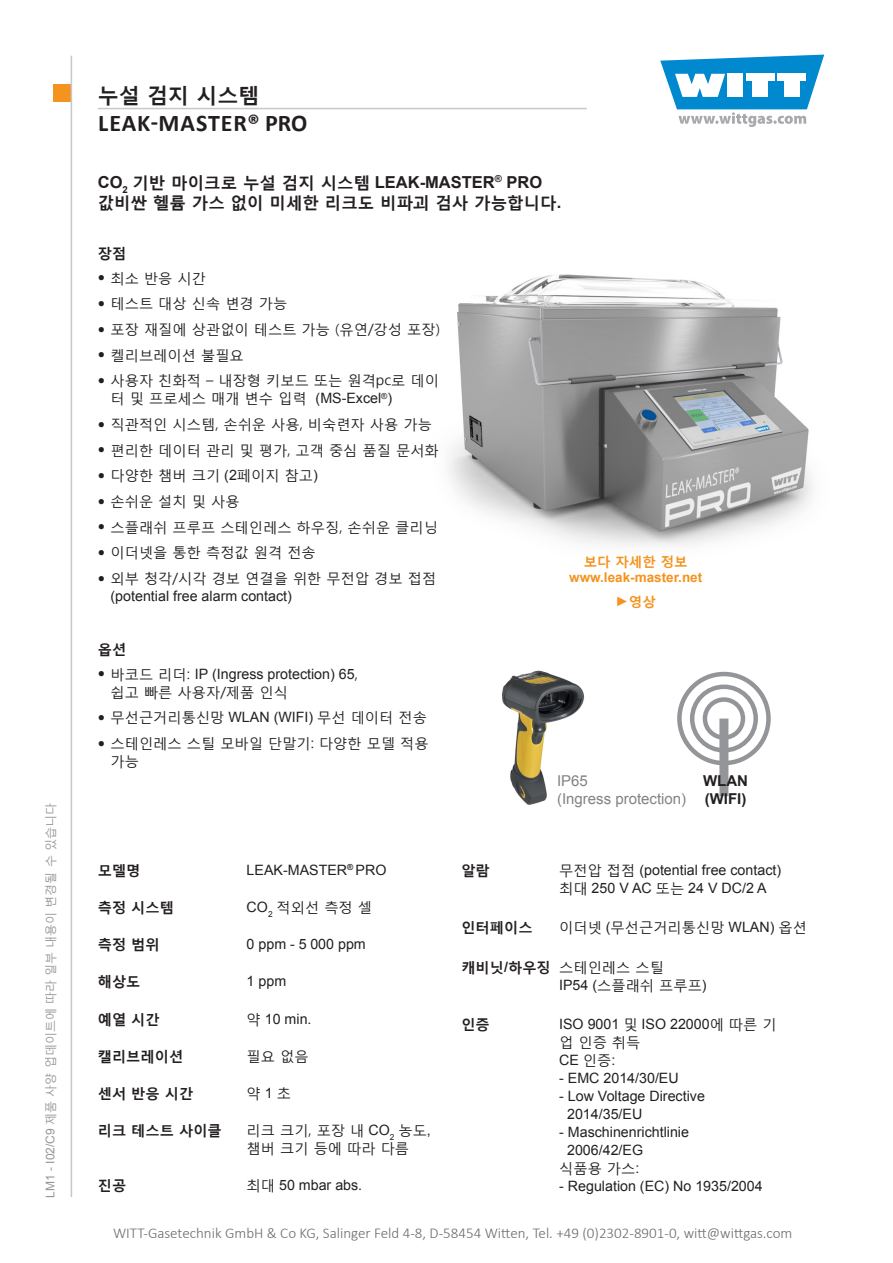
<style>
.page{position:relative;width:893px;height:1263px;background:#fff}
.page>*{position:absolute;margin:0;border:0;box-sizing:border-box;transform-origin:0 0}
.t1{font:700 24px "Calibri";letter-spacing:.04em;color:#231f20}
.t2{font:700 21px "Malgun Gothic";color:#231f20}
.Einleitungstext{font:700 16.5px/19.8px "Malgun Gothic";color:#231f20}
.t3{font:300 15px "Calibri";color:#6b6b6e}
.t4{font:15px/18px "Arial";color:#808285}
.t5{font:700 15px/18px "Arial";color:#231f20}
.TD{font:14.25px/18px "Malgun Gothic";color:#231f20}
.TD-2{font:14.25px/18px "Arial";color:#231f20}
.TD-3{font:700 14.25px "Malgun Gothic";color:#231f20}
.Überschrift{font:700 14.25px "Malgun Gothic";color:#231f20}
.Überschrift-2{font:700 13.5px/16.2px "Arial";color:#f4931d;text-align:center}
.Überschrift-3{font:700 13.5px "Malgun Gothic";color:#f4931d}
.t6{font:12px "Malgun Gothic";color:#939598}
.s1{font-family:"Arial"}
.s2{font-family:"Bookman Old Style";font-size:12px}
.s3{font-family:"Malgun Gothic"}
.s4{font-weight:700}
.s5{font-family:"Arial";font-weight:700}
</style>
<div class="page">
<div style="left:53px;top:85px;width:17px;height:17px;background:#f4931d"></div>
<svg style="left:660px;top:55px;width:164px;height:72px"></svg>
<hr style="left:71px;top:56px;width:1px;height:1141px;background:#c7c8ca">
<hr style="left:98px;top:108px;width:489px;height:1px;background:#c7c8ca">
<img style="left:448px;top:274px;width:364px;height:271px">
<div style="left:677px;top:672px;width:94px;height:93px;border:4px solid #939598;border-radius:50%"></div>
<div style="left:690px;top:684px;width:68px;height:68px;border:4px solid #939598;border-radius:50%"></div>
<div style="left:703px;top:697px;width:42px;height:43px;border:4px solid #939598;border-radius:50%"></div>
<div style="left:719px;top:718px;width:9px;height:78px;background:#939598"></div>
<img style="left:502px;top:670px;width:83px;height:135px">
<p class="t6" style="left:43px;top:1197px;width:396px;rotate:-90deg"><span class="s1">LM1 - I02/C9</span> 제품 사양 업데이트에 따라 일부 내용이 변경될 수 있습니다</p>
<h2 class="t2" style="left:98px;top:82px;width:163px">누설 검지 시스템</h2>
<h1 class="t1" style="left:98px;top:107px;width:211px">LEAK-MASTER® PRO</h1>
<p class="Einleitungstext" style="left:98px;top:172px;width:465px"><span class="s1">CO</span><sub>2</sub> 기반 마이크로 누설 검지 시스템 <span class="s1">LEAK-MASTER</span><sup>®</sup> <span class="s1">PRO </span>값비싼 헬륨 가스 없이 미세한 리크도 비파괴 검사 가능합니다<span class="s1">.</span></p>
<p class="Überschrift" style="left:98px;top:245px;width:30px">장점</p>
<p class="TD" style="left:98px;top:269px;width:110px"><span class="s2">●</span> 최소 반응 시간</p>
<p class="TD" style="left:98px;top:295px;width:191px"><span class="s2">●</span> 테스트 대상 신속 변경 가능</p>
<p class="TD" style="left:98px;top:320px;width:344px"><span class="s2">●</span> 포장 재질에 상관없이 테스트 가능 (유연/강성 포장)</p>
<p class="TD" style="left:98px;top:346px;width:148px"><span class="s2">●</span> 켈리브레이션 불필요</p>
<p class="TD" style="left:111px;top:372px;width:330px;text-indent:-13px"><span class="s2">●</span> 사용자 친화적 – 내장형 키보드 또는 원격pc로 데이 터 및 프로세스 매개 변수 입력 <span class="s1">(MS-Excel</span><sup>®</sup><span class="s1">)</span></p>
<p class="TD" style="left:98px;top:415px;width:336px"><span class="s2">●</span> 직관적인 시스템, 손쉬운 사용, 비숙련자 사용 가능</p>
<p class="TD" style="left:98px;top:441px;width:343px"><span class="s2">●</span> 편리한 데이터 관리 및 평가, 고객 중심 품질 문서화</p>
<p class="TD" style="left:98px;top:466px;width:222px"><span class="s2">●</span> 다양한 챔버 크기 <span class="s1">(2</span>페이지 참고<span class="s1">)</span></p>
<p class="TD" style="left:98px;top:492px;width:143px"><span class="s2">●</span> 손쉬운 설치 및 사용</p>
<p class="TD" style="left:98px;top:518px;width:342px"><span class="s2">●</span> 스플래쉬 프루프 스테인레스 하우징, 손쉬운 클리닝</p>
<p class="TD" style="left:98px;top:543px;width:220px"><span class="s2">●</span> 이더넷을 통한 측정값 원격 전송</p>
<p class="TD-2" style="left:111px;top:569px;width:327px;text-indent:-13px"><span class="s2">●</span> <span class="s3">외부 청각/시각 경보 연결을 위한 무전압 경보 접점 </span>(potential free alarm contact)</p>
<p class="Überschrift" style="left:98px;top:641px;width:30px">옵션</p>
<p class="TD-2" style="left:111px;top:665px;width:249px;text-indent:-13px"><span class="s2">●</span> <span class="s3">바코드 리더:</span> IP (Ingress protection) 65<span class="s3">, 쉽고 빠른 사용자/제품 인식</span></p>
<p class="TD" style="left:98px;top:708px;width:331px"><span class="s2">●</span> 무선근거리통신망 <span class="s1">WLAN (WIFI)</span> 무선 데이터 전송</p>
<p class="TD" style="left:111px;top:734px;width:320px;text-indent:-13px"><span class="s2">●</span> 스테인레스 스틸 모바일 단말기: 다양한 모델 적용 가능</p>
<p class="Überschrift-2" style="left:569px;top:554px;width:135px"><span class="s3">보다 자세한 정보 </span>www.leak-master.net</p>
<p class="Überschrift-3" style="left:615px;top:593px;width:42px"><span class="s1">►</span>영상</p>
<p class="TD-3" style="left:98px;top:861px;width:44px">모델명</p>
<p class="TD-2" style="left:247px;top:861px;width:141px">LEAK-MASTER<sup>®</sup> PRO</p>
<p class="TD-3" style="left:98px;top:898px;width:78px">측정 시스템</p>
<p class="TD" style="left:247px;top:898px;width:127px"><span class="s1">CO</span><sub>2</sub> 적외선 측정 셀</p>
<p class="TD-3" style="left:98px;top:936px;width:64px">측정 범위</p>
<p class="TD-2" style="left:247px;top:935px;width:121px">0 ppm - 5 000 ppm</p>
<p class="TD-3" style="left:98px;top:973px;width:44px">해상도</p>
<p class="TD-2" style="left:247px;top:972px;width:41px">1 ppm</p>
<p class="TD-3" style="left:98px;top:1010px;width:64px">예열 시간</p>
<p class="TD-2" style="left:247px;top:1010px;width:66px"><span class="s3">약</span> 10 min.</p>
<p class="TD-3" style="left:98px;top:1047px;width:87px">캘리브레이션</p>
<p class="TD" style="left:247px;top:1047px;width:64px">필요 없음</p>
<p class="TD-3" style="left:98px;top:1084px;width:97px">센서 반응 시간</p>
<p class="TD" style="left:247px;top:1084px;width:46px">약 <span class="s1">1</span> 초</p>
<p class="TD-3" style="left:98px;top:1121px;width:126px">리크 테스트 사이클</p>
<p class="TD" style="left:247px;top:1121px;width:186px">리크 크기, 포장 내 <span class="s1">CO</span><sub>2</sub> 농도<span class="s1">, </span>챔버 크기 등에 따라 다름</p>
<p class="TD-3" style="left:98px;top:1176px;width:30px">진공</p>
<p class="TD-2" style="left:247px;top:1176px;width:117px"><span class="s3">최대</span> 50 mbar abs.</p>
<p class="t4" style="left:557px;top:772px;width:131px">IP65<br>(Ingress protection)</p>
<p class="t5" style="left:703px;top:772px;width:46px">WLAN (WIFI)</p>
<p class="TD-3" style="left:461px;top:861px;width:30px">알람</p>
<p class="TD-2" style="left:559px;top:861px;width:223px"><span class="s3">무전압 접점</span> (potential free contact) <span class="s3">최대</span> 250 V AC <span class="s3">또는</span> 24 V DC/2 A</p>
<p class="TD-3" style="left:461px;top:919px;width:73px">인터페이스</p>
<p class="TD" style="left:559px;top:918px;width:249px">이더넷 <span class="s1">(</span>무선근거리통신망 <span class="s1">WLAN)</span> 옵션</p>
<p class="TD" style="left:559px;top:958px;width:149px;text-indent:-98px"><span class="s4">캐비닛</span><span class="s5">/</span><span class="s4">하우징</span> 스테인레스 스틸<br><span class="s1">IP54 (</span>스플래쉬 프루프<span class="s1">)</span></p>
<p class="TD-3" style="left:461px;top:1015px;width:30px">인증</p>
<p class="TD-2" style="left:559px;top:1015px;width:219px">ISO 9001 <span class="s3">및</span> ISO 22000<span class="s3">에 따른 기 업 인증 취득<br></span>CE <span class="s3">인증</span>:</p>
<p class="TD-2" style="left:559px;top:1069px;width:121px">- EMC 2014/30/EU</p>
<p class="TD-2" style="left:567px;top:1087px;width:139px;text-indent:-8px">- Low Voltage Directive<br>2014/35/EU</p>
<p class="TD-2" style="left:559px;top:1123px;width:131px">- Maschinenrichtlinie</p>
<p class="TD-2" style="left:567px;top:1141px;width:78px">2006/42/EG</p>
<p class="TD" style="left:559px;top:1159px;width:82px">식품용 가스<span class="s1">:</span></p>
<p class="TD-2" style="left:559px;top:1177px;width:205px">- Regulation (EC) No 1935/2004</p>
<p class="t3" style="left:113px;top:1224px;width:681px">WITT-Gasetechnik GmbH &amp; Co KG, Salinger Feld 4-8, D-58454 Witten, Tel. +49 (0)2302-8901-0, witt@wittgas.com</p>
</div>
